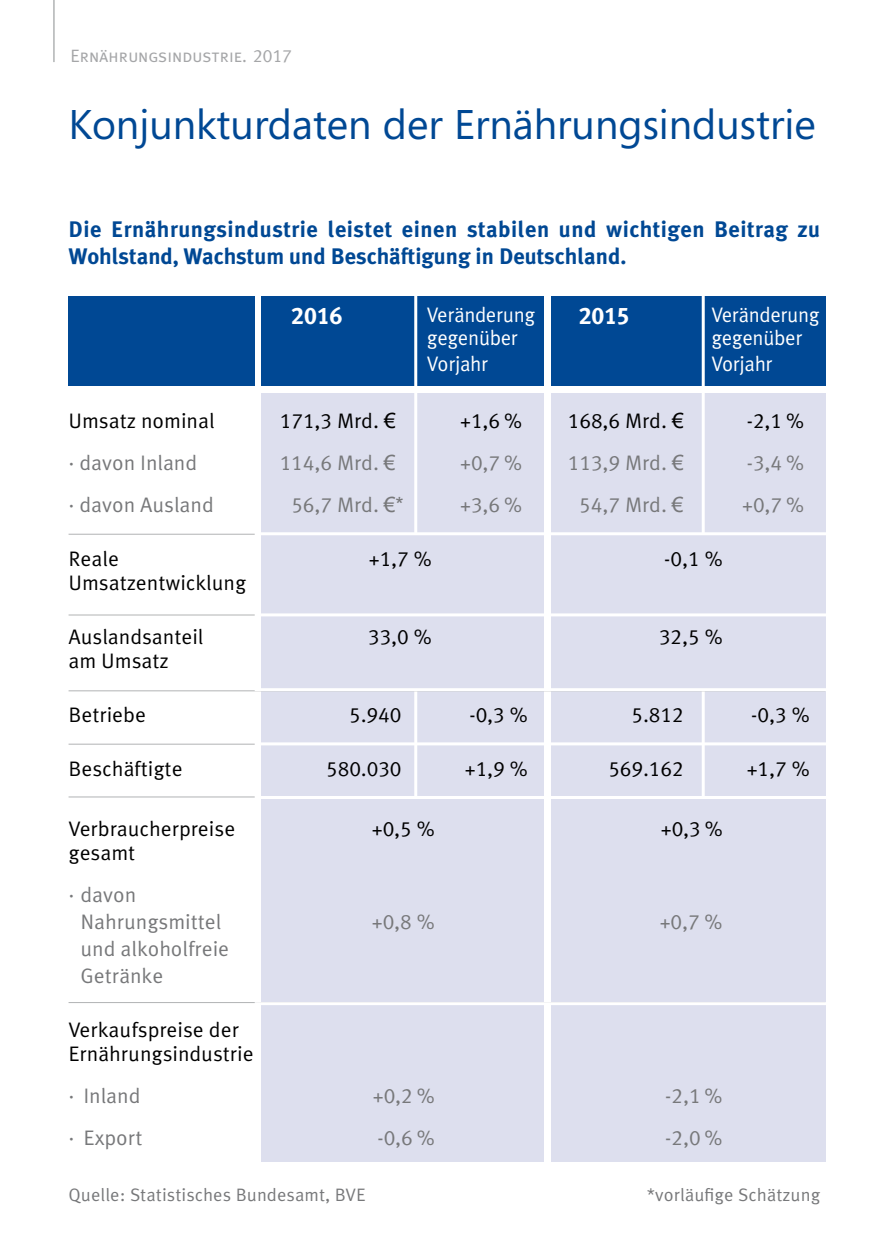
<style>
.page{position:relative;width:893px;height:1259px;background:#fff}
.page>*{position:absolute;margin:0;border:0;box-sizing:border-box;transform-origin:0 0}
.t1{font:41.4px "Segoe";color:#004894}
.t2{font:700 24px "Meta Korrespondenz";letter-spacing:-.005em;color:#fff}
.t3{font:700 22.5px/27px "Meta Korrespondenz";letter-spacing:.02em;color:#004894}
.t4{font:21px/24px "Meta Korrespondenz";letter-spacing:-.005em;color:#000}
.t5{font:21px/27px "Meta Korrespondenz";letter-spacing:-.005em;color:#77787a}
.t6{font:21px/25.5px "Meta Korrespondenz";letter-spacing:-.02em;color:#fff;scale:.96 1}
.t7{font:18px "Meta Korrespondenz";color:#77787a}
.t8{font:18px "Meta Caps";color:#a5a6a8}
.s1{font-family:"Arial"}
</style>
<div class="page">
<hr style="left:53px;top:0;width:2px;height:62px;background:#b1b3b4">
<div style="left:261px;top:393px;width:282px;height:768px;background:#dddfee"></div>
<div style="left:551px;top:393px;width:274px;height:768px;background:#dddfee"></div>
<div style="left:551px;top:296px;width:274px;height:90px;background:#004894"></div>
<div style="left:261px;top:296px;width:282px;height:90px;background:#004894"></div>
<div style="left:69px;top:296px;width:186px;height:90px;background:#004894"></div>
<hr style="left:414px;top:281px;width:3px;height:253px;background:#fff">
<hr style="left:702px;top:281px;width:3px;height:253px;background:#fff">
<hr style="left:414px;top:690px;width:3px;height:107px;background:#fff">
<hr style="left:702px;top:691px;width:3px;height:106px;background:#fff">
<hr style="left:69px;top:534px;width:756px;height:1px;background:#b1b3b4">
<hr style="left:69px;top:614px;width:756px;height:1px;background:#b1b3b4">
<hr style="left:69px;top:1002px;width:756px;height:1px;background:#b1b3b4">
<hr style="left:69px;top:690px;width:756px;height:1px;background:#b1b3b4">
<hr style="left:69px;top:743px;width:756px;height:1px;background:#b1b3b4">
<hr style="left:69px;top:796px;width:756px;height:1px;background:#b1b3b4">
<hr style="left:255px;top:532px;width:572px;height:3px;background:#fff">
<hr style="left:255px;top:613px;width:572px;height:3px;background:#fff">
<hr style="left:255px;top:688px;width:572px;height:3px;background:#fff">
<hr style="left:255px;top:796px;width:572px;height:3px;background:#fff">
<hr style="left:255px;top:1002px;width:572px;height:3px;background:#fff">
<hr style="left:255px;top:742px;width:572px;height:3px;background:#fff">
<p class="t8" style="left:71px;top:45px;width:223px">Ernährungsindustrie. 2017</p>
<h1 class="t1" style="left:69px;top:96px;width:749px">Konjunkturdaten der Ernährungsindustrie</h1>
<p class="t3" style="left:69px;top:216px;width:753px">Die Ernährungsindustrie leistet einen stabilen und wichtigen Beitrag zu<br>Wohlstand, Wachstum und Beschäftigung in Deutschland.</p>
<p class="t2" style="left:291px;top:302px;width:52px">2016</p>
<p class="t6" style="left:427px;top:302px;width:114px">Veränderung</p>
<p class="t2" style="left:579px;top:302px;width:52px">2015</p>
<p class="t6" style="left:427px;top:325px;width:96px">gegenüber<br>Vorjahr</p>
<p class="t6" style="left:711px;top:303px;width:114px;line-height:23.4px">Veränderung gegenüber</p>
<p class="t6" style="left:711px;top:351px;width:65px">Vorjahr</p>
<p class="t4" style="left:69px;top:408px;width:148px">Umsatz nominal</p>
<p class="t4" style="left:280px;top:408px;width:117px">171,3 Mrd. <span class="s1">€</span></p>
<p class="t4" style="left:460px;top:408px;width:63px">+1,6 %</p>
<p class="t4" style="left:568px;top:408px;width:117px">168,6 Mrd. <span class="s1">€</span></p>
<p class="t4" style="left:746px;top:408px;width:59px">-2,1 %</p>
<p class="t5" style="left:69px;top:449px;width:130px">· davon Inland</p>
<p class="t5" style="left:280px;top:449px;width:117px">114,6 Mrd. <span class="s1">€</span></p>
<p class="t5" style="left:460px;top:449px;width:63px">+0,7 %</p>
<p class="t5" style="left:568px;top:449px;width:117px">113,9 Mrd. <span class="s1">€</span></p>
<p class="t5" style="left:746px;top:449px;width:59px">-3,4 %</p>
<p class="t5" style="left:69px;top:491px;width:147px">· davon Ausland</p>
<p class="t5" style="left:291px;top:491px;width:114px">56,7 Mrd. <span class="s1">€*</span></p>
<p class="t5" style="left:460px;top:491px;width:63px">+3,6 %</p>
<p class="t5" style="left:579px;top:491px;width:106px">54,7 Mrd. <span class="s1">€</span></p>
<p class="t5" style="left:742px;top:491px;width:63px">+0,7 %</p>
<p class="t4" style="left:68px;top:546px;width:52px">Reale</p>
<p class="t4" style="left:369px;top:546px;width:64px">+1,7 %</p>
<p class="t4" style="left:664px;top:546px;width:60px">-0,1 %</p>
<p class="t4" style="left:68px;top:570px;width:179px">Umsatzentwicklung</p>
<p class="t4" style="left:68px;top:624px;width:137px">Auslandsanteil</p>
<p class="t4" style="left:368px;top:624px;width:65px">33,0 %</p>
<p class="t4" style="left:659px;top:624px;width:65px">32,5 %</p>
<p class="t4" style="left:68px;top:648px;width:102px">am Umsatz</p>
<p class="t4" style="left:68px;top:702px;width:79px">Betriebe</p>
<p class="t4" style="left:349px;top:702px;width:54px">5.940</p>
<p class="t4" style="left:469px;top:702px;width:60px">-0,3 %</p>
<p class="t4" style="left:631px;top:702px;width:54px">5.812</p>
<p class="t4" style="left:751px;top:702px;width:60px">-0,3 %</p>
<p class="t4" style="left:68px;top:756px;width:116px">Beschäftigte</p>
<p class="t4" style="left:326px;top:756px;width:77px">580.030</p>
<p class="t4" style="left:465px;top:756px;width:64px">+1,9 %</p>
<p class="t4" style="left:608px;top:756px;width:77px">569.162</p>
<p class="t4" style="left:747px;top:756px;width:64px">+1,7 %</p>
<p class="t4" style="left:68px;top:816px;width:168px">Verbraucherpreise</p>
<p class="t4" style="left:372px;top:816px;width:64px">+0,5 %</p>
<p class="t4" style="left:661px;top:816px;width:63px">+0,3 %</p>
<p class="t4" style="left:68px;top:840px;width:68px">gesamt</p>
<p class="t5" style="left:80px;top:881px;width:143px;text-indent:-12px">· davon<br>Nahrungsmittel</p>
<p class="t5" style="left:372px;top:908px;width:64px">+0,8 %</p>
<p class="t5" style="left:660px;top:908px;width:64px">+0,7 %</p>
<p class="t5" style="left:80px;top:935px;width:150px">und alkoholfreie<br>Getränke</p>
<p class="t4" style="left:68px;top:1017px;width:187px">Verkaufspreise der<br>Ernährungsindustrie</p>
<p class="t5" style="left:68px;top:1082px;width:74px">· Inland</p>
<p class="t5" style="left:373px;top:1082px;width:63px">+0,2 %</p>
<p class="t5" style="left:665px;top:1082px;width:59px">-2,1 %</p>
<p class="t5" style="left:68px;top:1124px;width:76px">· Export</p>
<p class="t5" style="left:377px;top:1124px;width:59px">-0,6 %</p>
<p class="t5" style="left:665px;top:1124px;width:59px">-2,0 %</p>
<p class="t7" style="left:69px;top:1184px;width:299px">Quelle: Statistisches Bundesamt, BVE</p>
<p class="t7" style="left:647px;top:1184px;width:175px">*vorläufige Schätzung</p>
</div>
